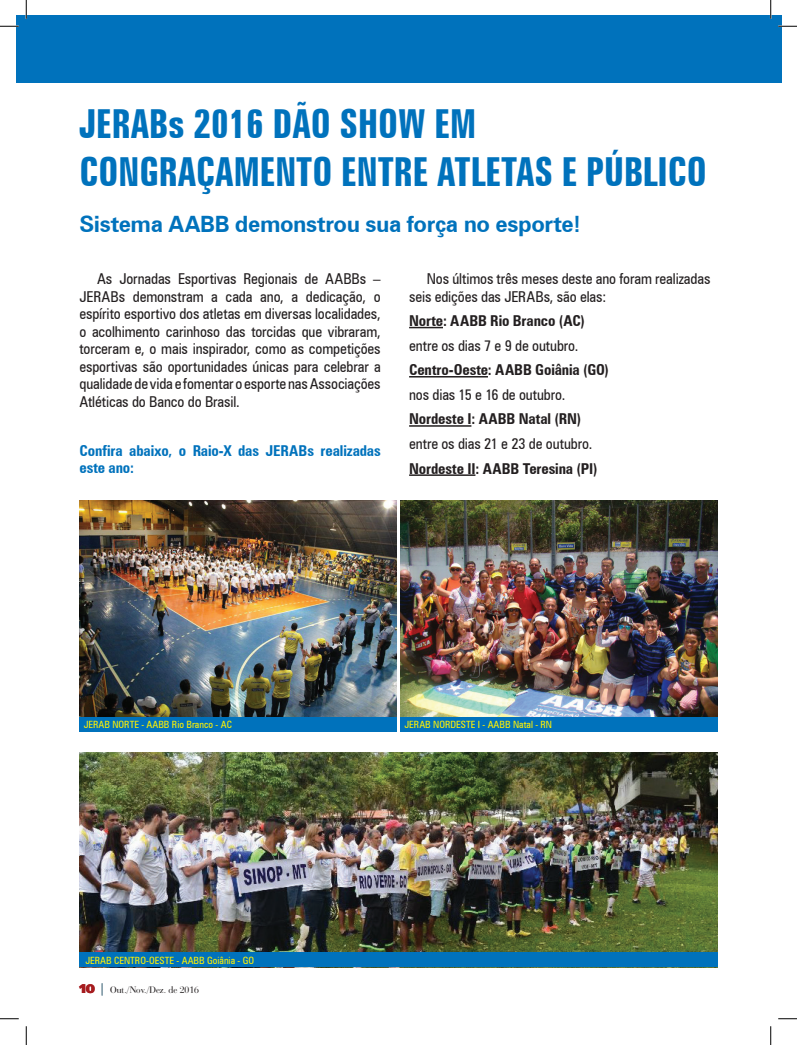
<style>
.page{position:relative;width:797px;height:1045px;background:#fff}
.page>*{position:absolute;margin:0;border:0;box-sizing:border-box;transform-origin:0 0}
.t1{font:700 extra-condensed 40px/48px "Zurich BT";color:#0072bc}
.t2{font:700 22.5px "Zurich BT";letter-spacing:-.02em;color:#0072bc}
.t3{font:condensed 15px/17.5px "Zurich BT";letter-spacing:-.01em;color:#231f20;text-align:justify}
.t4{font:700 condensed 15px "Zurich BT";letter-spacing:-.005em;color:#231f20}
.t5{font:700 condensed 15px/17.5px "Zurich BT";letter-spacing:-.01em;color:#0072bc}
.t6{font:condensed 10px "Zurich BT";color:#fff101}
.t7{font:10px "Bauer Bodoni BT";color:#231f20}
.s1{font-family:"Frutiger 95";font-weight:900;font-size:12.5px;color:#a61c1f}
</style>
<div class="page">
<svg style="left:101px;top:983px;width:2px;height:12px"></svg>
<hr style="left:409px;top:327px;width:34px;height:1px;background:#231f20">
<hr style="left:409px;top:376px;width:79px;height:1px;background:#231f20">
<hr style="left:409px;top:425px;width:62px;height:2px;background:#231f20">
<hr style="left:409px;top:474px;width:66px;height:2px;background:#231f20">
<div style="left:16px;top:16px;width:765px;height:67px;background:#0072bc"></div>
<img style="left:79px;top:501px;width:318px;height:216px">
<img style="left:400px;top:501px;width:317px;height:216px">
<div style="left:400px;top:717px;width:317px;height:14px;background:#0072bc"></div>
<div style="left:79px;top:717px;width:318px;height:14px;background:#0072bc"></div>
<img style="left:79px;top:753px;width:638px;height:200px">
<div style="left:79px;top:953px;width:638px;height:14px;background:#0072bc"></div>
<svg style="left:0;top:25px;width:19px;height:2px"></svg>
<svg style="left:778px;top:25px;width:19px;height:2px"></svg>
<svg style="left:0;top:1018px;width:19px;height:1px"></svg>
<svg style="left:778px;top:1018px;width:19px;height:1px"></svg>
<svg style="left:25px;top:0;width:2px;height:19px"></svg>
<svg style="left:25px;top:1026px;width:2px;height:19px"></svg>
<svg style="left:770px;top:0;width:1px;height:19px"></svg>
<svg style="left:770px;top:1026px;width:1px;height:19px"></svg>
<h1 class="t1" style="left:79px;top:100px;width:629px">JERABs 2016 DÃO SHOW EM<br>CONGRAÇAMENTO ENTRE ATLETAS E PÚBLICO</h1>
<h2 class="t2" style="left:79px;top:211px;width:503px">Sistema AABB demonstrou sua força no esporte!</h2>
<p class="t3" style="left:79px;top:270px;width:303px;text-indent:18px">As Jornadas Esportivas Regionais de AABBs – JERABs demonstram a cada ano, a dedicação, o espírito esportivo dos atletas em diversas localidades, o acolhimento carinhoso das torcidas que vibraram, torceram e, o mais inspirador, como as competições esportivas são oportunidades únicas para celebrar a qualidade de vida e fomentar o esporte nas Associações Atléticas do Banco do Brasil.</p>
<p class="t5" style="left:79px;top:441px;width:303px">Confira abaixo, o Raio-X das JERABs realizadas este ano:</p>
<p class="t3" style="left:409px;top:270px;width:303px;text-indent:18px">Nos últimos três meses deste ano foram realizadas seis edições das JERABs, são elas:</p>
<p class="t4" style="left:409px;top:312px;width:177px">Norte: AABB Rio Branco (AC)</p>
<p class="t3" style="left:409px;top:336px;width:171px">entre os dias 7 e 9 de outubro.</p>
<p class="t4" style="left:409px;top:361px;width:201px">Centro-Oeste: AABB Goiânia (GO)</p>
<p class="t3" style="left:409px;top:386px;width:158px">nos dias 15 e 16 de outubro.</p>
<p class="t4" style="left:409px;top:410px;width:174px">Nordeste I: AABB Natal (RN)</p>
<p class="t3" style="left:409px;top:435px;width:185px">entre os dias 21 e 23 de outubro.</p>
<p class="t4" style="left:409px;top:459px;width:190px">Nordeste II: AABB Teresina (PI)</p>
<p class="t6" style="left:84px;top:718px;width:150px">JERAB NORTE - AABB Rio Branco - AC</p>
<p class="t6" style="left:404px;top:718px;width:149px">JERAB NORDESTE I - AABB Natal - RN</p>
<p class="t6" style="left:85px;top:954px;width:170px">JERAB CENTRO-OESTE - AABB Goiânia - GO</p>
<p class="t7" style="left:79px;top:983px;width:121px"><span class="s1">10</span> Out./Nov./Dez. de 2016</p>
</div>
